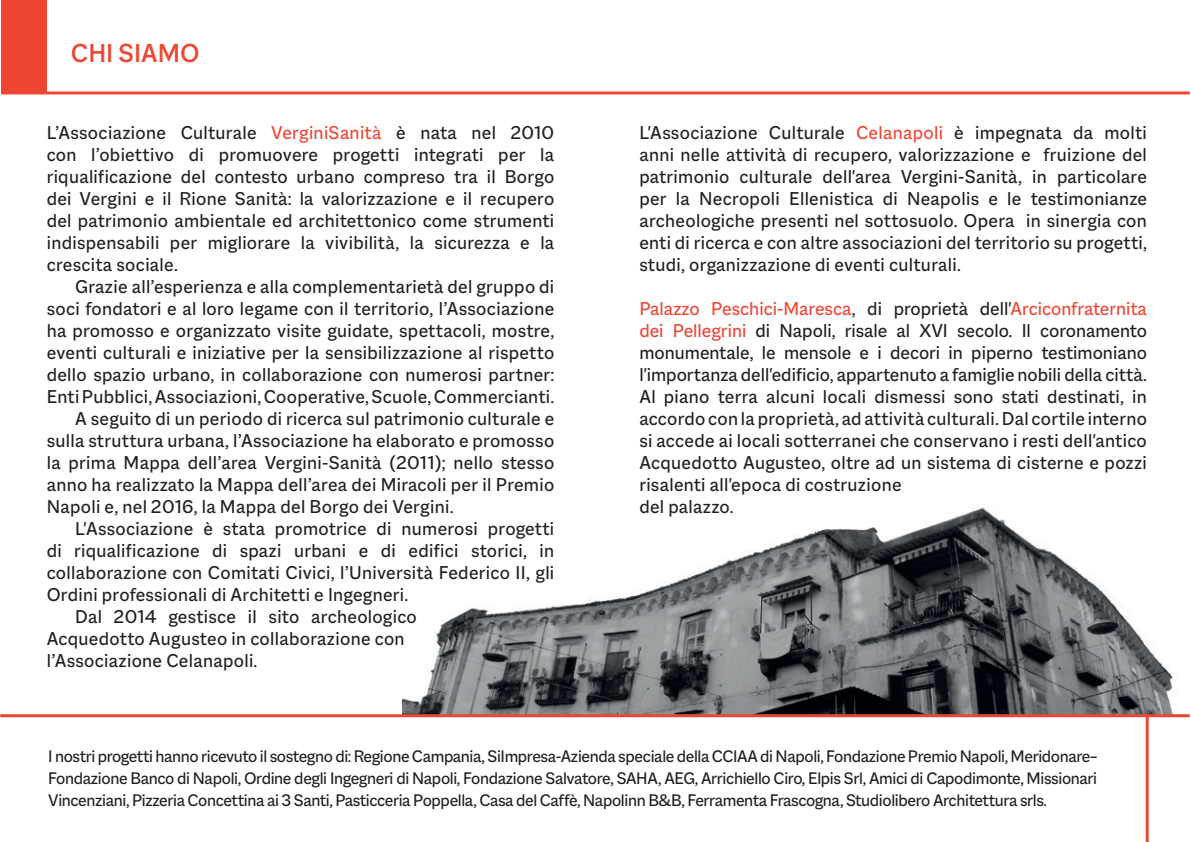
<style>
.page{position:relative;width:1191px;height:842px;background:#fff}
.page>*{position:absolute;margin:0;border:0;box-sizing:border-box;transform-origin:0 0}
.t1{font:28px "Macklin Sans Variable";color:#ef4634}
.t2{font:20px/22px "Macklin Sans Variable";letter-spacing:.015em;color:#231f20;text-align:justify}
.t3{font:18px/22px "Macklin Sans Variable";letter-spacing:-.02em;color:#231f20;text-align:justify}
.s1{color:#ef4634}
</style>
<div class="page">
<img style="left:402px;top:505px;width:774px;height:209px">
<hr style="left:0;top:714px;width:1189px;height:3px;background:#ef4634">
<hr style="left:2px;top:91px;width:1187px;height:3px;background:#ef4634">
<hr style="left:1145px;top:716px;width:3px;height:126px;background:#ef4634">
<div style="left:1px;top:0;width:46px;height:93px;background:#ef4634"></div>
<h1 class="t1" style="left:71px;top:37px;width:130px">CHI SIAMO</h1>
<p class="t2" style="left:47px;top:121px;width:509px">L’Associazione Culturale <span class="s1">VerginiSanità</span> è nata nel 2010 con l’obiettivo di promuovere progetti integrati per la riqualificazione del contesto urbano compreso tra il Borgo dei Vergini e il Rione Sanità: la valorizzazione e il recupero del patrimonio ambientale ed architettonico come strumenti indispensabili per migliorare la vivibilità, la sicurezza e la crescita sociale.</p>
<p class="t2" style="left:75px;top:275px;width:481px">Grazie all’esperienza e alla complementarietà del gruppo di</p>
<p class="t2" style="left:47px;top:297px;width:509px">soci fondatori e al loro legame con il territorio, l’Associazione</p>
<p class="t2" style="left:47px;top:319px;width:509px">ha promosso e organizzato visite guidate, spettacoli, mostre,</p>
<p class="t2" style="left:47px;top:341px;width:509px">eventi culturali e iniziative per la sensibilizzazione al rispetto</p>
<p class="t2" style="left:47px;top:363px;width:509px">dello spazio urbano, in collaborazione con numerosi partner:</p>
<p class="t2" style="left:47px;top:385px;width:509px">Enti Pubblici, Associazioni, Cooperative, Scuole, Commercianti.</p>
<p class="t2" style="left:75px;top:407px;width:481px">A seguito di un periodo di ricerca sul patrimonio culturale e</p>
<p class="t2" style="left:47px;top:429px;width:509px">sulla struttura urbana, l’Associazione ha elaborato e promosso</p>
<p class="t2" style="left:47px;top:451px;width:509px">la prima Mappa dell’area Vergini-Sanità (2011); nello stesso</p>
<p class="t2" style="left:47px;top:473px;width:509px">anno ha realizzato la Mappa dell’area dei Miracoli per il Premio</p>
<p class="t2" style="left:47px;top:495px;width:408px">Napoli e, nel 2016, la Mappa del Borgo dei Vergini.</p>
<p class="t2" style="left:75px;top:517px;width:481px">L'Associazione è stata promotrice di numerosi progetti</p>
<p class="t2" style="left:47px;top:539px;width:509px">di riqualificazione di spazi urbani e di edifici storici, in</p>
<p class="t2" style="left:47px;top:561px;width:509px">collaborazione con Comitati Civici, l’Università Federico II, gli</p>
<p class="t2" style="left:47px;top:583px;width:363px">Ordini professionali di Architetti e Ingegneri.</p>
<p class="t2" style="left:75px;top:605px;width:343px">Dal 2014 gestisce il sito archeologico</p>
<p class="t2" style="left:47px;top:627px;width:359px">Acquedotto Augusteo in collaborazione con</p>
<p class="t2" style="left:47px;top:649px;width:212px">l’Associazione Celanapoli.</p>
<p class="t2" style="left:639px;top:121px;width:509px">L'Associazione Culturale <span class="s1">Celanapoli</span> è impegnata da molti anni nelle attività di recupero, valorizzazione e fruizione del patrimonio culturale dell'area Vergini-Sanità, in particolare per la Necropoli Ellenistica di Neapolis e le testimonianze archeologiche presenti nel sottosuolo. Opera in sinergia con enti di ricerca e con altre associazioni del territorio su progetti, studi, organizzazione di eventi culturali.</p>
<p class="t2" style="left:639px;top:297px;width:509px;text-align:left"><span class="s1">Palazzo Peschici-Maresca</span>, di proprietà dell'<span class="s1">Arciconfraternita dei Pellegrini</span> di Napoli, risale al XVI secolo. Il coronamento monumentale, le mensole e i decori in piperno testimoniano l'importanza dell'edificio, appartenuto a famiglie nobili della città.<br>Al piano terra alcuni locali dismessi sono stati destinati, in accordo con la proprietà, ad attività culturali. Dal cortile interno si accede ai locali sotterranei che conservano i resti dell'antico Acquedotto Augusteo, oltre ad un sistema di cisterne e pozzi risalenti all'epoca di costruzione<br>del palazzo.</p>
<p class="t3" style="left:48px;top:745px;width:1050px">I nostri progetti hanno ricevuto il sostegno di: Regione Campania, SiImpresa-Azienda speciale della CCIAA di Napoli, Fondazione Premio Napoli, Meridonare– Fondazione Banco di Napoli, Ordine degli Ingegneri di Napoli, Fondazione Salvatore, SAHA, AEG, Arrichiello Ciro, Elpis Srl, Amici di Capodimonte, Missionari Vincenziani, Pizzeria Concettina ai 3 Santi, Pasticceria Poppella, Casa del Caffè, Napolinn B&amp;B, Ferramenta Frascogna, Studiolibero Architettura srls.</p>
</div>
